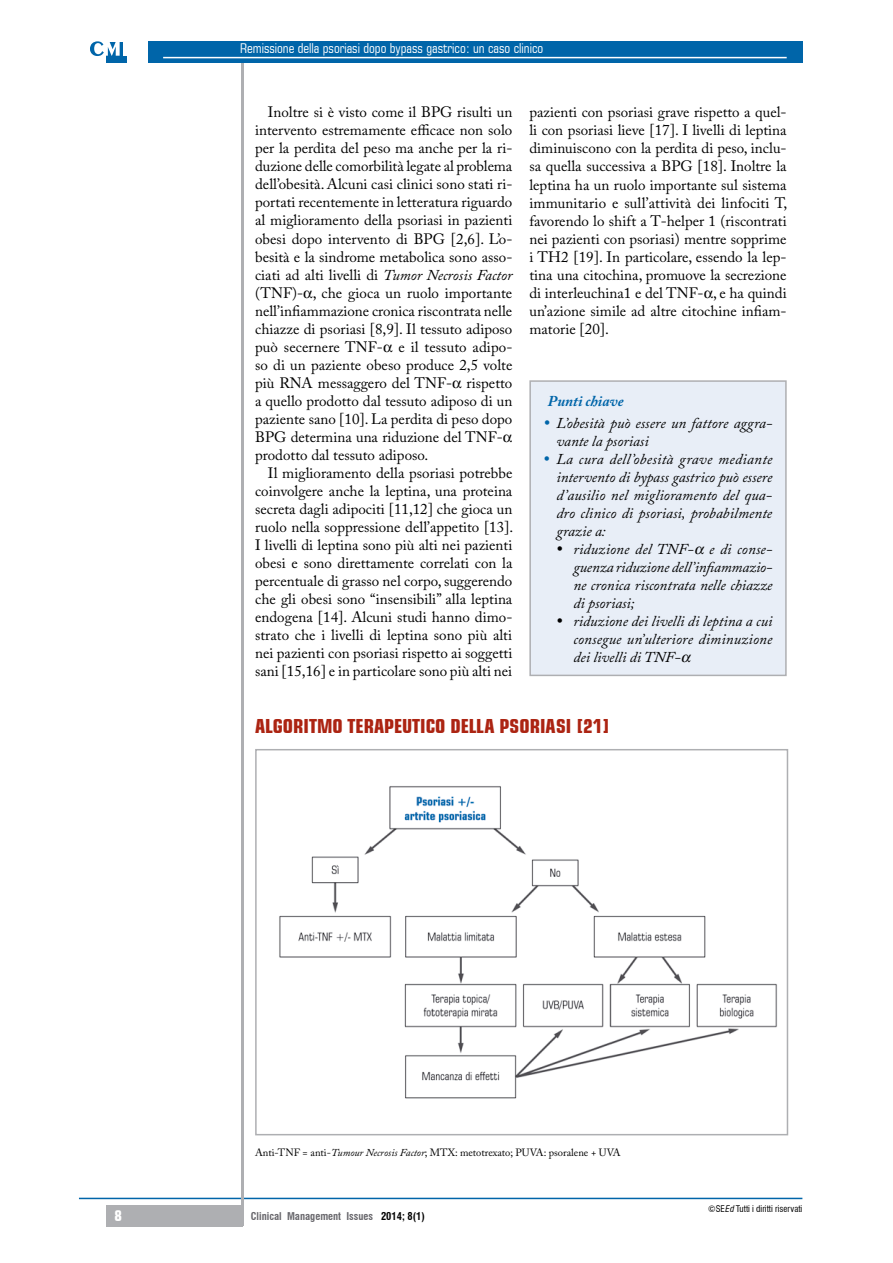
<style>
.page{position:relative;width:893px;height:1263px;background:#fff}
.page>*{position:absolute;margin:0;border:0;box-sizing:border-box;transform-origin:0 0}
.t1{font:700 condensed 19.5px "Square 721 BT";color:#ac2412}
.testo{font:15px/18px "Adobe Caslon Pro";color:#000;text-align:justify}
.t2{font:italic 15px/22.2px "Adobe Caslon Pro";letter-spacing:.005em;color:#000}
.t3{font:italic 15px "Adobe Caslon Pro";letter-spacing:.025em;color:#000}
.t4{font:700 condensed 15px "Square 721 BT";color:#fff}
.t5{font:condensed 13.5px "Square 721 BT";color:#fff}
.t6{font:10.5px "Adobe Caslon Pro";color:#000}
.t7{font:700 condensed 10.5px "Swiss 721 BT";color:#68676c}
.t8{font:condensed 9px "Swiss 721 BT";color:#000}
.s1{font-style:italic}
.s2{font-weight:700;color:#0065a9}
.s3{color:#000}
</style>
<div class="page">
<hr style="left:79px;top:1198px;width:723px;height:1px;background:#0065a9">
<hr style="left:241px;top:48px;width:3px;height:1178px;background:#aeafb2">
<div style="left:106px;top:42px;width:21px;height:21px;background:#0065a9"></div>
<svg style="left:90px;top:41px;width:30px;height:15px"></svg>
<hr style="left:123px;top:42px;width:4px;height:14px;background:#fff">
<div style="left:148px;top:41px;width:654px;height:22px;background:#0065a9"></div>
<hr style="left:163px;top:57px;width:624px;height:1px;background:#fff">
<div style="left:106px;top:1205px;width:136px;height:21px;background:#aeafb2"></div>
<div style="left:530px;top:381px;width:256px;height:294px;background:#e8eef7"></div>
<div style="left:529px;top:380px;width:258px;height:296px;border:2px solid #aeafb2"></div>
<img style="left:279px;top:786px;width:498px;height:313px">
<div style="left:255px;top:749px;width:533px;height:386px;border:2px solid #aeafb2"></div>
<p class="t5" style="left:240px;top:40px;width:304px">Remissione della psoriasi dopo bypass gastrico: un caso clinico</p>
<p class="testo" style="left:255px;top:103px;width:259px;text-align:left;text-indent:13px">Inoltre si è visto come il BPG risulti un intervento estremamente efficace non solo per la perdita del peso ma anche per la ri&shy;duzione delle comorbilità legate al problema dell’obesità. Alcuni casi clinici sono stati ri&shy;portati recentemente in letteratura riguardo al miglioramento della psoriasi in pazienti obesi dopo intervento di BPG [2,6]. L’o&shy;besità e la sindrome metabolica sono asso&shy;ciati ad alti livelli di <span class="s1">Tumor Necrosis Factor </span>(TNF)- , che gioca un ruolo importante nell’infiammazione cronica riscontrata nelle chiazze di psoriasi [8,9]. Il tessuto adiposo può secernere TNF- e il tessuto adipo&shy;so di un paziente obeso produce 2,5 volte più RNA messaggero del TNF- rispetto a quello prodotto dal tessuto adiposo di un paziente sano [10]. La perdita di peso dopo BPG determina una riduzione del TNF&shy;prodotto dal tessuto adiposo.</p>
<p class="testo" style="left:255px;top:464px;width:260px;text-indent:13px">Il miglioramento della psoriasi potrebbe coinvolgere anche la leptina, una proteina secreta dagli adipociti [11,12] che gioca un ruolo nella soppressione dell’appetito [13].<br>I livelli di leptina sono più alti nei pazienti obesi e sono direttamente correlati con la percentuale di grasso nel corpo, suggerendo che gli obesi sono “insensibili” alla leptina endogena [14]. Alcuni studi hanno dimo&shy;strato che i livelli di leptina sono più alti nei pazienti con psoriasi rispetto ai soggetti sani [15,16] e in particolare sono più alti nei</p>
<p class="testo" style="left:529px;top:103px;width:259px">pazienti con psoriasi grave rispetto a quel&shy;li con psoriasi lieve [17]. I livelli di leptina diminuiscono con la perdita di peso, inclu&shy;sa quella successiva a BPG [18]. Inoltre la leptina ha un ruolo importante sul sistema immunitario e sull’attività dei linfociti T, favorendo lo shift a T-helper 1 (riscontrati nei pazienti con psoriasi) mentre sopprime i TH2 [19]. In particolare, essendo la lep&shy;tina una citochina, promuove la secrezione di interleuchina1 e del TNF- , e ha quindi un’azione simile ad altre citochine infiam&shy;matorie [20].</p>
<p class="t2" style="left:556px;top:389px;width:217px;text-indent:-8px"><span class="s2">Punti chiave<br></span>L’obesità può essere un fattore aggra-</p>
<p class="t2" style="left:556px;top:430px;width:94px">vante la psoriasi</p>
<p class="t3" style="left:556px;top:450px;width:218px">La cura dell’obesità grave mediante</p>
<p class="t2" style="left:556px;top:466px;width:217px">intervento di bypass gastrico può essere</p>
<p class="t2" style="left:556px;top:484px;width:217px">d’ausilio nel miglioramento del qua-</p>
<p class="t2" style="left:556px;top:502px;width:217px">dro clinico di psoriasi, probabilmente</p>
<p class="t2" style="left:556px;top:520px;width:51px">grazie a:</p>
<p class="t2" style="left:573px;top:538px;width:200px">riduzione del TNF- e di conse-</p>
<p class="t2" style="left:573px;top:556px;width:200px">guenza riduzione dell’infiammazio-</p>
<p class="t2" style="left:573px;top:574px;width:200px">ne cronica riscontrata nelle chiazze</p>
<p class="t2" style="left:573px;top:592px;width:63px">di psoriasi;</p>
<p class="t2" style="left:573px;top:610px;width:200px">riduzione dei livelli di leptina a cui</p>
<p class="t2" style="left:573px;top:628px;width:200px">consegue un’ulteriore diminuzione</p>
<p class="t2" style="left:573px;top:646px;width:109px">dei livelli di TNF-</p>
<p class="t1" style="left:255px;top:715px;width:356px">ALGORITMO TERAPEUTICO DELLA PSORIASI [21]</p>
<p class="t4" style="left:114px;top:1207px;width:9px">8</p>
<p class="t6" style="left:255px;top:1146px;width:367px">Anti-TNF = anti-<span class="s1">Tumour Necrosis Factor</span>; MTX: metotrexato; PUVA: psoralene + UVA</p>
<p class="t7" style="left:251px;top:1209px;width:176px">Clinical Management Issues <span class="s3">2014; 8(1)</span></p>
<p class="t8" style="left:708px;top:1203px;width:96px">©SE<span class="s1">Ed</span> Tutti i diritti riservati</p>
</div>
